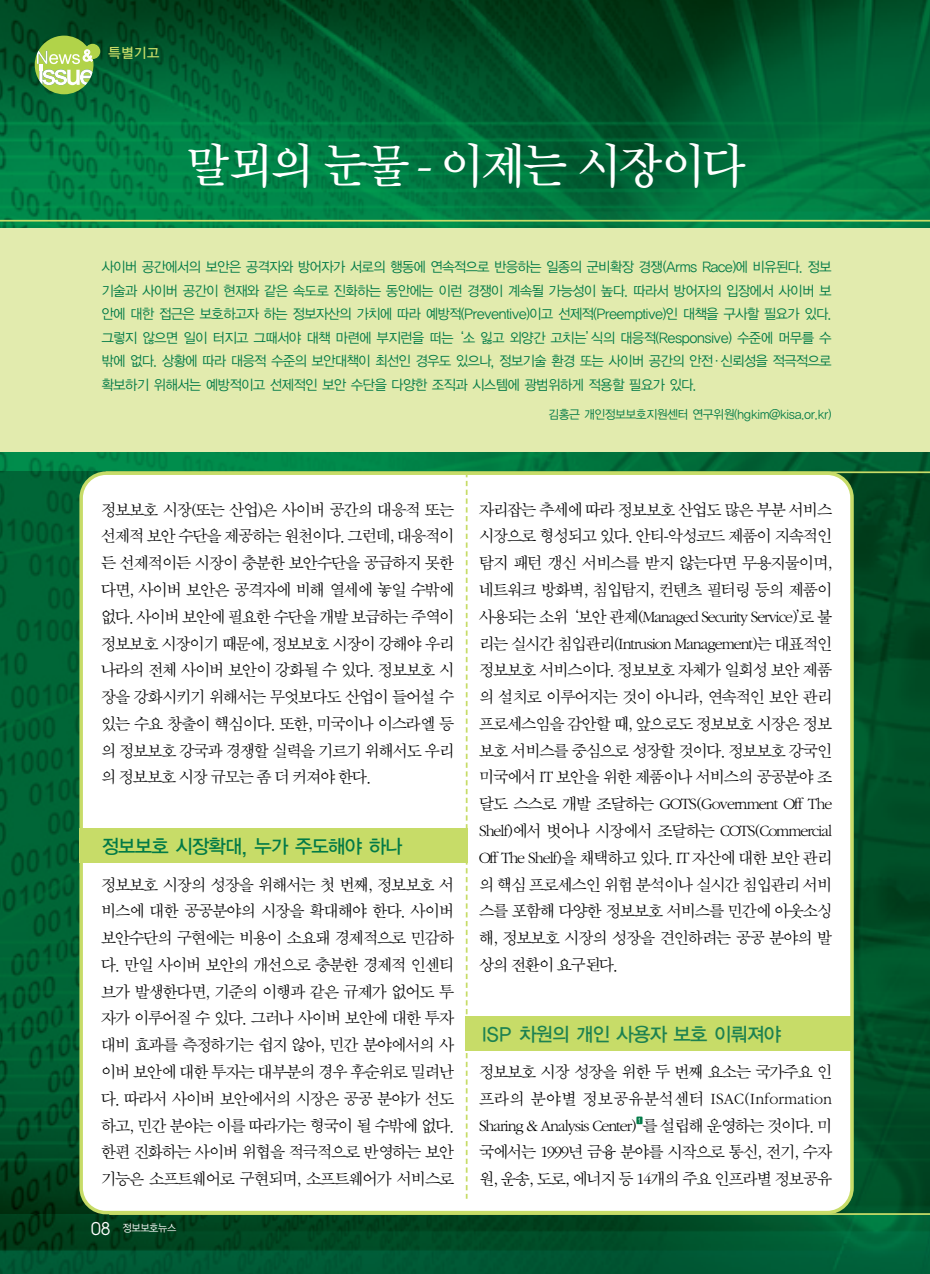
<style>
.page{position:relative;width:930px;height:1274px;background:#fff}
.page>*{position:absolute;margin:0;border:0;box-sizing:border-box;transform-origin:0 0}
.t1{font:50.75px "Sand Tm";letter-spacing:-.04em;color:#fff;scale:.96 1}
.t2{font:19.25px "YGO13";letter-spacing:-.11em;color:#017a47}
.t3{font:19.25px "YGO13";letter-spacing:-.11em;color:#1c8151}
.t4{font:17.15px/26.8px "Sand Sm";letter-spacing:-.06em;color:#000;text-align:justify}
.t5{font:14px/23.6px "YGO12";letter-spacing:-.115em;color:#017a47;text-align:justify;scale:.95 1}
.t6{font:14px "YGO13";color:#c7dc68;scale:.96 1}
.t7{font:12.25px "YGO12";letter-spacing:-.11em;color:#017a47;scale:.95 1}
.t8{font:10.5px "YGO12";letter-spacing:-.11em;color:#fff;scale:.95 1}
.t9{font:8.75px "Sand Sm";color:#017a47;scale:.8 1}
.s1{font-family:"Avant Garde";font-size:17.5px}
</style>
<div class="page">
<img style="left:0;top:0;width:929px;height:1274px">
<img style="left:0;top:471px;width:929px;height:742px">
<div style="left:81px;top:473px;width:770px;height:740px;background:#fff;border-radius:25px"></div>
<div style="left:79px;top:471px;width:774px;height:743px;border:4px solid #c7dc68;border-radius:25px"></div>
<div style="left:79px;top:828px;width:388px;height:35px;background:#c7dc68"></div>
<div style="left:465px;top:1016px;width:386px;height:35px;background:#c7dc68"></div>
<div style="left:85px;top:44px;width:15px;height:15px;background:#b1d349;border-radius:50%"></div>
<svg style="left:35px;top:36px;width:58px;height:58px"></svg>
<div style="left:0;top:228px;width:929px;height:223px;background:#e2ebae"></div>
<svg style="left:466px;top:473px;width:1px;height:726px"></svg>
<hr style="left:0;top:220px;width:929px;height:2px;background:#c7dc68">
<hr style="left:106px;top:471px;width:823px;height:2px;background:#c7dc68">
<hr style="left:109px;top:1213px;width:820px;height:2px;background:#c7dc68">
<p class="t6" style="left:108px;top:46px;width:56px">특별기고</p>
<h1 class="t1" style="left:186px;top:143px;width:585px">말뫼의 눈물 - 이제는 시장이다</h1>
<p class="t5" style="left:101px;top:256px;width:771px">사이버 공간에서의 보안은 공격자와 방어자가 서로의 행동에 연속적으로 반응하는 일종의 군비확장 경쟁(Arms Race)에 비유된다. 정보 기술과 사이버 공간이 현재와 같은 속도로 진화하는 동안에는 이런 경쟁이 계속될 가능성이 높다. 따라서 방어자의 입장에서 사이버 보 안에 대한 접근은 보호하고자 하는 정보자산의 가치에 따라 예방적(Preventive)이고 선제적(Preemptive)인 대책을 구사할 필요가 있다. 그렇지 않으면 일이 터지고 그때서야 대책 마련에 부지런을 떠는‘소 잃고 외양간 고치는’식의 대응적(Responsive) 수준에 머무를 수 밖에 없다. 상황에 따라 대응적 수준의 보안대책이 최선인 경우도 있으나, 정보기술 환경 또는 사이버 공간의 안전ㆍ신뢰성을 적극적으로 확보하기 위해서는 예방적이고 선제적인 보안 수단을 다양한 조직과 시스템에 광범위하게 적용할 필요가 있다.</p>
<p class="t7" style="left:548px;top:408px;width:300px">김홍근 개인정보보호지원센터 연구위원(hgkim@kisa.or.kr)</p>
<p class="t4" style="left:101px;top:497px;width:354px">정보보호 시장(또는 산업)은 사이버 공간의 대응적 또는 선제적 보안 수단을 제공하는 원천이다. 그런데, 대응적이 든 선제적이든 시장이 충분한 보안수단을 공급하지 못한 다면, 사이버 보안은 공격자에 비해 열세에 놓일 수밖에 없다. 사이버 보안에 필요한 수단을 개발 보급하는 주역이 정보보호 시장이기 때문에, 정보보호 시장이 강해야 우리 나라의 전체 사이버 보안이 강화될 수 있다. 정보보호 시 장을 강화시키기 위해서는 무엇보다도 산업이 들어설 수 있는 수요 창출이 핵심이다. 또한, 미국이나 이스라엘 등 의 정보보호 강국과 경쟁할 실력을 기르기 위해서도 우리 의 정보보호 시장 규모는 좀 더 커져야 한다.</p>
<p class="t2" style="left:101px;top:838px;width:304px">정보보호 시장확대, 누가 주도해야 하나</p>
<p class="t4" style="left:101px;top:872px;width:355px">정보보호 시장의 성장을 위해서는 첫 번째, 정보보호 서 비스에 대한 공공분야의 시장을 확대해야 한다. 사이버 보안수단의 구현에는 비용이 소요돼 경제적으로 민감하 다. 만일 사이버 보안의 개선으로 충분한 경제적 인센티 브가 발생한다면, 기준의 이행과 같은 규제가 없어도 투 자가 이루어질 수 있다. 그러나 사이버 보안에 대한 투자 대비 효과를 측정하기는 쉽지 않아, 민간 분야에서의 사 이버 보안에 대한 투자는 대부분의 경우 후순위로 밀려난 다. 따라서 사이버 보안에서의 시장은 공공 분야가 선도 하고, 민간 분야는 이를 따라가는 형국이 될 수밖에 없다. 한편 진화하는 사이버 위협을 적극적으로 반영하는 보안 기능은 소프트웨어로 구현되며, 소프트웨어가 서비스로</p>
<p class="t8" style="left:91px;top:1223px;width:92px"><span class="s1">08</span> 정보보호뉴스</p>
<p class="t4" style="left:479px;top:497px;width:355px">자리잡는 추세에 따라 정보보호 산업도 많은 부분 서비스 시장으로 형성되고 있다. 안티-악성코드 제품이 지속적인 탐지 패턴 갱신 서비스를 받지 않는다면 무용지물이며, 네트워크 방화벽, 침입탐지, 컨텐츠 필터링 등의 제품이 사용되는 소위‘보안 관제(Managed Security Service)’로 불 리는 실시간 침입관리(Intrusion Management)는 대표적인 정보보호 서비스이다. 정보보호 자체가 일회성 보안 제품 의 설치로 이루어지는 것이 아니라, 연속적인 보안 관리 프로세스임을 감안할 때, 앞으로도 정보보호 시장은 정보 보호 서비스를 중심으로 성장할 것이다. 정보보호 강국인 미국에서 IT 보안을 위한 제품이나 서비스의 공공분야 조 달도 스스로 개발 조달하는 GOTS(Government Off The Shelf)에서 벗어나 시장에서 조달하는 COTS(Commercial Off The Shelf)을 채택하고 있다. IT 자산에 대한 보안 관리 의 핵심 프로세스인 위험 분석이나 실시간 침입관리 서비 스를 포함해 다양한 정보보호 서비스를 민간에 아웃소싱 해, 정보보호 시장의 성장을 견인하려는 공공 분야의 발 상의 전환이 요구된다.</p>
<p class="t3" style="left:481px;top:1026px;width:302px">ISP 차원의 개인 사용자 보호 이뤄져야</p>
<p class="t4" style="left:479px;top:1059px;width:354px">정보보호 시장 성장을 위한 두 번째 요소는 국가주요 인 프라의 분야별 정보공유분석센터 ISAC(Information Sharing &amp; Analysis Center) 를 설립해 운영하는 것이다. 미</p>
<p class="t9" style="left:636px;top:1116px;width:9px">⃞</p>
<p class="t4" style="left:479px;top:1140px;width:354px">국에서는 1999년 금융 분야를 시작으로 통신, 전기, 수자 원, 운송, 도로, 에너지 등 14개의 주요 인프라별 정보공유</p>
</div>
